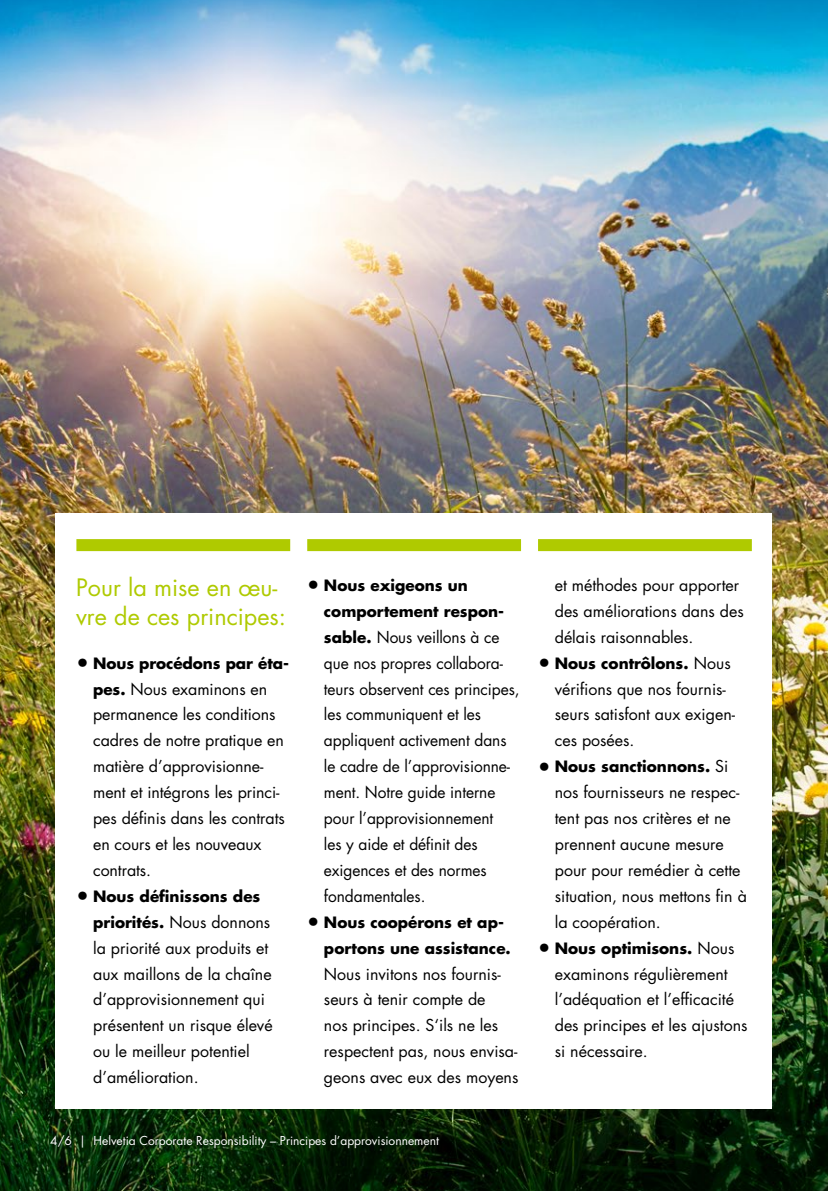
<style>
.page{position:relative;width:828px;height:1191px;background:#fff}
.page>*{position:absolute;margin:0;border:0;box-sizing:border-box;transform-origin:0 0}
.Lead_book_11_7_14_3p{font:23.4px/28.6px "Futura Std";color:#afca00}
.t1{font:16px/26px "Futura Std";color:#000}
.t2{font:700 15.2px/25.8px "Futura Std";color:#000}
.Pagina_6pt{font:12px "Futura Std";color:#fff}
.s1{font-weight:400;font-size:22px}
.s2{font-weight:700;font-size:15.2px}
.s3{font-weight:400;font-size:16px}
</style>
<div class="page">
<img style="left:0;top:0;width:828px;height:1191px">
<div style="left:56px;top:513px;width:716px;height:596px;background:#fff"></div>
<div style="left:76px;top:539px;width:214px;height:12px;background:#afca00"></div>
<div style="left:307px;top:539px;width:214px;height:12px;background:#afca00"></div>
<div style="left:538px;top:539px;width:214px;height:12px;background:#afca00"></div>
<p class="Lead_book_11_7_14_3p" style="left:76px;top:573px;width:211px">Pour la mise en œu&shy;vre de ces principes:</p>
<p class="t2" style="left:76px;top:650px;width:214px"><span class="s1">•</span> Nous procédons par éta-</p>
<p class="t1" style="left:93px;top:676px;width:193px"><span class="s2">pes.</span> Nous examinons en permanence les conditions cadres de notre pratique en matière d’approvisionne&shy;ment et intégrons les princi&shy;pes définis dans les contrats en cours et les nouveaux contrats.</p>
<p class="t2" style="left:76px;top:883px;width:186px"><span class="s1">•</span> Nous définissons des</p>
<p class="t1" style="left:93px;top:909px;width:181px"><span class="s2">priorités.</span> Nous donnons la priorité aux produits et aux maillons de la chaîne d’approvisionnement qui présentent un risque élevé ou le meilleur potentiel d’amélioration.</p>
<p class="t2" style="left:324px;top:572px;width:182px;text-indent:-17px"><span class="s1">•</span> Nous exigeons un comportement respon-</p>
<p class="t1" style="left:324px;top:624px;width:197px"><span class="s2">sable.</span> Nous veillons à ce que nos propres collabora&shy;teurs observent ces principes, les communiquent et les appliquent activement dans le cadre de l’approvisionne&shy;ment. Notre guide interne pour l’approvisionnement<br>les y aide et définit des exigences et des normes fondamentales.</p>
<p class="t2" style="left:324px;top:909px;width:188px;text-indent:-17px"><span class="s1">•</span> Nous coopérons et ap&shy;portons une assistance.</p>
<p class="t1" style="left:324px;top:961px;width:196px">Nous invitons nos fournis&shy;seurs à tenir compte de<br>nos principes. S‘ils ne les respectent pas, nous envisa&shy;geons avec eux des moyens</p>
<p class="Pagina_6pt" style="left:50px;top:1132px;width:390px">4/6 | Helvetia Corporate Responsibility – Principes d’approvisionnement</p>
<p class="t1" style="left:555px;top:572px;width:191px">et méthodes pour apporter des améliorations dans des délais raisonnables.</p>
<p class="t2" style="left:538px;top:650px;width:194px"><span class="s1">•</span> Nous contrôlons. <span class="s3">Nous</span></p>
<p class="t1" style="left:555px;top:676px;width:182px">vérifions que nos fournis&shy;seurs satisfont aux exigen&shy;ces posées.</p>
<p class="t2" style="left:538px;top:753px;width:192px"><span class="s1">•</span> Nous sanctionnons. <span class="s3">Si</span></p>
<p class="t1" style="left:555px;top:779px;width:194px">nos fournisseurs ne respec&shy;tent pas nos critères et ne prennent aucune mesure pour pour remédier à cette situation, nous mettons fin à la coopération.</p>
<p class="t2" style="left:538px;top:935px;width:198px"><span class="s1">•</span> Nous optimisons. <span class="s3">Nous</span></p>
<p class="t1" style="left:555px;top:961px;width:194px">examinons régulièrement l’adéquation et l’efficacité des principes et les ajustons si nécessaire.</p>
</div>
